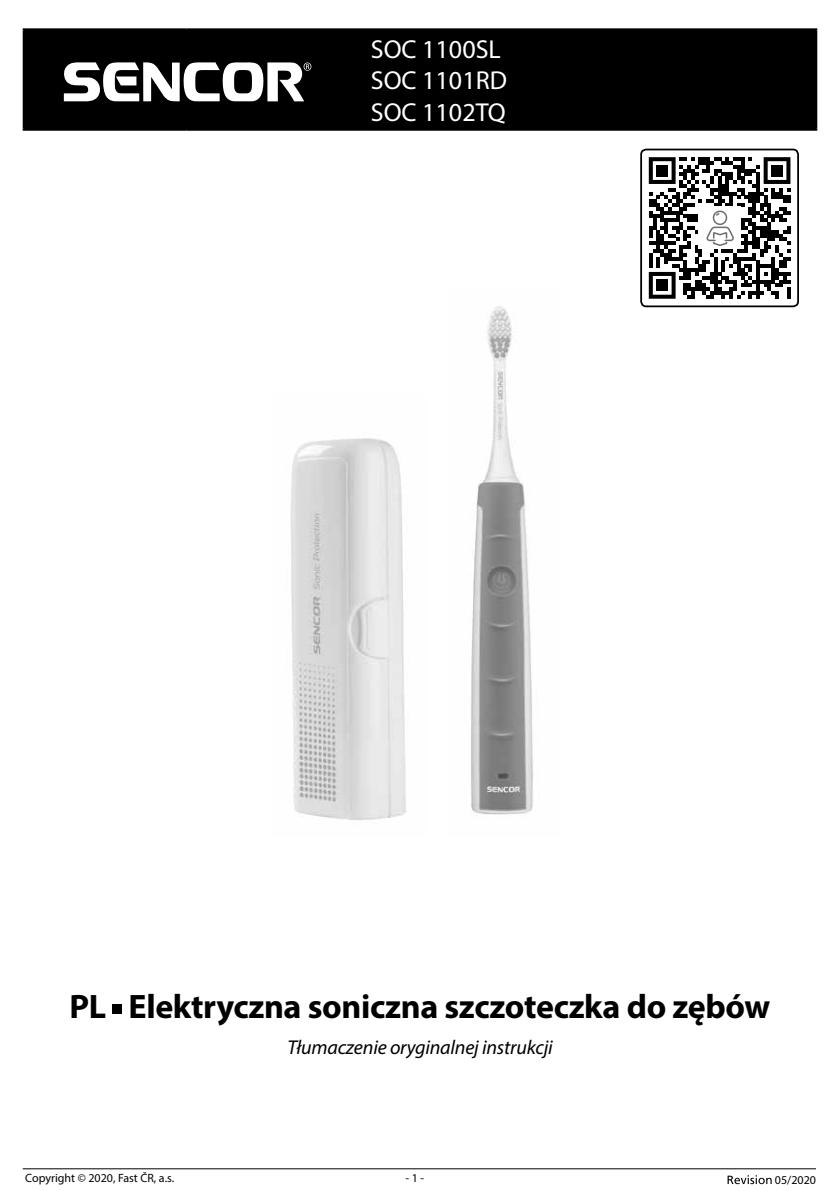
<style>
.page{position:relative;width:840px;height:1191px;background:#fff}
.page>*{position:absolute;margin:0;border:0;box-sizing:border-box;transform-origin:0 0}
.t1{font:700 34px "Myriad Pro";letter-spacing:-.01em;color:#000}
.t2{font:26px/31.2px "Myriad Pro";color:#fff}
.t3{font:italic 20px "Myriad Pro";letter-spacing:-.01em;color:#000}
.t4{font:12px "Myriad Pro";color:#000}
</style>
<div class="page">
<hr style="left:23px;top:1168px;width:792px;height:1px;background:#000">
<svg style="left:727px;top:1175px;width:44px;height:9px"></svg>
<div style="left:112px;top:1004px;width:10px;height:10px;background:#000"></div>
<div style="left:25px;top:30px;width:789px;height:99px;background:#000"></div>
<hr style="left:23px;top:28px;width:163px;height:2px;background:#000">
<hr style="left:23px;top:30px;width:2px;height:99px;background:#000">
<hr style="left:186px;top:28px;width:176px;height:2px;background:#000">
<hr style="left:185px;top:30px;width:2px;height:99px;background:#000">
<hr style="left:362px;top:28px;width:454px;height:2px;background:#000">
<hr style="left:361px;top:30px;width:2px;height:99px;background:#000">
<hr style="left:814px;top:30px;width:2px;height:99px;background:#000">
<hr style="left:23px;top:129px;width:163px;height:2px;background:#000">
<hr style="left:186px;top:129px;width:176px;height:2px;background:#000">
<hr style="left:362px;top:129px;width:454px;height:2px;background:#000">
<svg style="left:63px;top:62px;width:248px;height:40px"></svg>
<img style="left:290px;top:438px;width:117px;height:382px">
<img style="left:469px;top:306px;width:64px;height:510px">
<svg style="left:640px;top:149px;width:157px;height:157px"></svg>
<p class="t2" style="left:370px;top:33px;width:137px">SOC 1100SL<br>SOC 1101RD<br>SOC 1102TQ</p>
<p class="t1" style="left:69px;top:984px;width:702px">PL Elektryczna soniczna szczoteczka do zębów</p>
<p class="t3" style="left:287px;top:1035px;width:266px">Tłumaczenie oryginalnej instrukcji</p>
<p class="t4" style="left:25px;top:1170px;width:150px">Copyright © 2020, Fast ČR, a.s.</p>
<p class="t4" style="left:405px;top:1170px;width:20px">- 1 -</p>
<p class="t4" style="left:774px;top:1172px;width:43px">05/2020</p>
</div>
